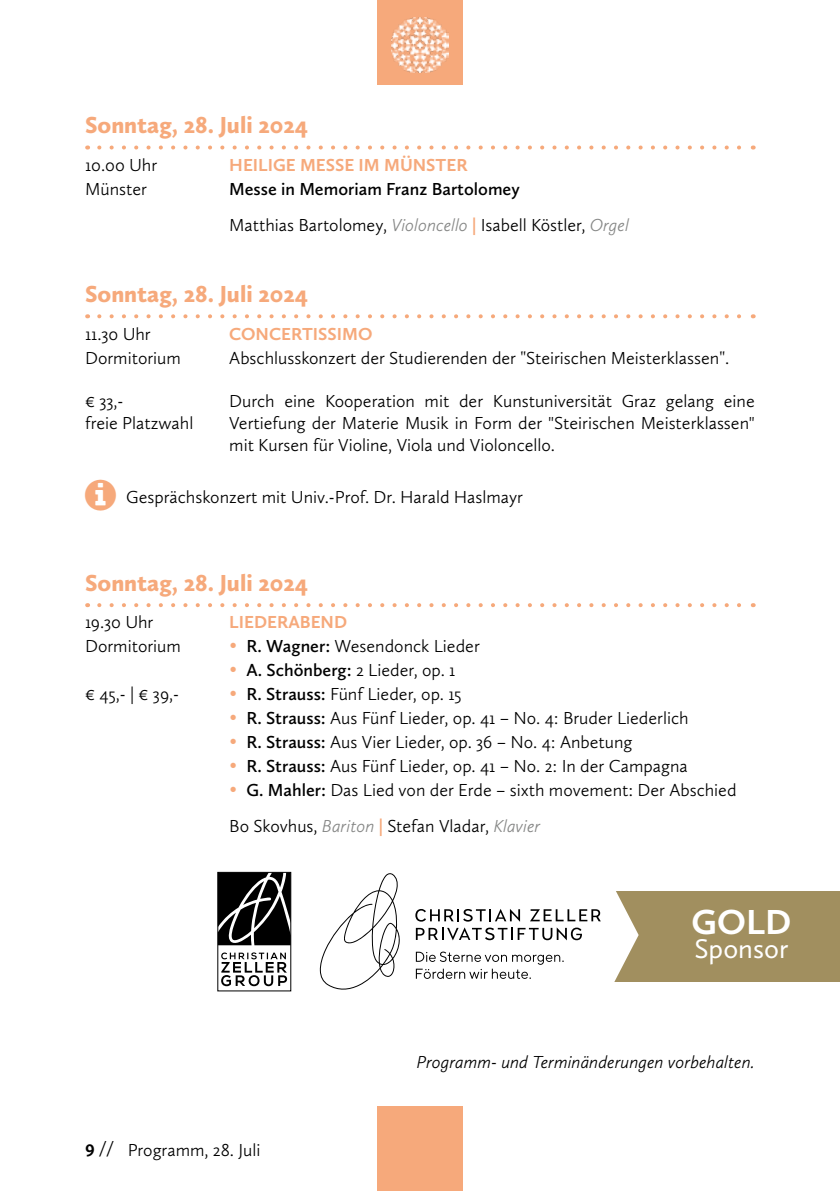
<style>
.page{position:relative;width:840px;height:1191px;background:#fff}
.page>*{position:absolute;margin:0;border:0;box-sizing:border-box;transform-origin:0 0}
.t1{font:700 36px "Calluna Sans";color:#fff}
.t2{font:28px "Calluna Sans";color:#fff}
.t3{font:900 24px "Calluna Sans";color:#f6a97b}
.t4{font:300 18px/36px "Calluna Sans";color:#000}
.t5{font:700 18px "Calluna Sans";color:#f6a97b}
.t6{font:italic 300 18px "Calluna Sans";color:#000}
.t7{font:600 18px "Calluna Sans";color:#000}
.s1{font-weight:600}
.s2{font-style:italic;color:#868786}
.s3{font-weight:700;color:#f6a97b}
.s4{font-family:"Minion Pro";font-weight:400}
.s5{color:#f6a97b}
.s6{font-weight:300}
.s7{font-weight:700}
</style>
<div class="page">
<div style="left:377px;top:1106px;width:85px;height:85px;background:#f6a97b"></div>
<div style="left:377px;top:0;width:85px;height:85px;background:#f6a97b"></div>
<img style="left:391px;top:17px;width:57px;height:55px">
<div style="left:601px;top:891px;width:238px;height:90px;background:#a18f5f"></div>
<svg style="left:415px;top:891px;width:223px;height:91px"></svg>
<svg style="left:319px;top:873px;width:80px;height:117px"></svg>
<svg style="left:219px;top:874px;width:70px;height:71px;background:#303030"></svg>
<svg style="left:221px;top:952px;width:67px;height:34px"></svg>
<div style="left:217px;top:872px;width:74px;height:119px;border:1px solid #000"></div>
<svg style="left:99px;top:314px;width:642px;height:4px"></svg>
<svg style="left:99px;top:145px;width:642px;height:4px"></svg>
<svg style="left:99px;top:603px;width:642px;height:4px"></svg>
<h3 class="t3" style="left:85px;top:110px;width:224px">Sonntag, 28. Juli 2024</h3>
<p class="t4" style="left:85px;top:146px;width:74px">10.00 Uhr</p>
<p class="t5" style="left:229px;top:153px;width:240px">HEILIGE MESSE IM MÜNSTER</p>
<p class="t4" style="left:85px;top:170px;width:63px">Münster</p>
<p class="t4" style="left:229px;top:170px;width:401px"><span class="s1">Messe in Memoriam Franz Bartolomey<br></span>Matthias Bartolomey, <span class="s2">Violoncello</span> <span class="s3">|</span> Isabell Köstler, <span class="s2">Orgel</span></p>
<h3 class="t3" style="left:85px;top:279px;width:224px">Sonntag, 28. Juli 2024</h3>
<p class="t4" style="left:85px;top:316px;width:67px">11.30 Uhr</p>
<p class="t5" style="left:229px;top:323px;width:145px">CONCERTISSIMO</p>
<p class="t4" style="left:85px;top:340px;width:97px">Dormitorium</p>
<p class="t4" style="left:229px;top:340px;width:501px">Abschlusskonzert der Studierenden der <span class="s4">"</span>Steirischen Meisterklassen<span class="s4">"</span>.</p>
<p class="t4" style="left:85px;top:383px;width:40px">€ 33,-</p>
<p class="t4" style="left:229px;top:383px;width:526px">Durch eine Kooperation mit der Kunstuniversität Graz gelang eine</p>
<p class="t4" style="left:85px;top:404px;width:110px">freie Platzwahl</p>
<p class="t4" style="left:229px;top:411px;width:527px;line-height:22px">Vertiefung der Materie Musik in Form der "Steirischen Meisterklassen" mit Kursen für Violine, Viola und Violoncello.</p>
<p class="t4" style="left:126px;top:478px;width:398px">Gesprächskonzert mit Univ.-Prof. Dr. Harald Haslmayr</p>
<h3 class="t3" style="left:85px;top:567px;width:224px">Sonntag, 28. Juli 2024</h3>
<p class="t4" style="left:85px;top:604px;width:70px">19.30 Uhr</p>
<p class="t5" style="left:229px;top:611px;width:119px">LIEDERABEND</p>
<p class="t4" style="left:85px;top:628px;width:97px">Dormitorium</p>
<p class="t4" style="left:229px;top:628px;width:252px"><span class="s5">•</span> <span class="s1">R. Wagner:</span> Wesendonck Lieder</p>
<p class="t7" style="left:229px;top:659px;width:227px"><span class="s5">•</span> A. Schönberg: <span class="s6">2 Lieder, op. 1</span></p>
<p class="t4" style="left:85px;top:676px;width:95px">€ 45,- | € 39,-</p>
<p class="t4" style="left:229px;top:676px;width:234px"><span class="s5">•</span> <span class="s1">R. Strauss:</span> Fünf Lieder, op. 15</p>
<p class="t4" style="left:229px;top:700px;width:460px"><span class="s5">•</span> <span class="s1">R. Strauss:</span> Aus Fünf Lieder, op. 41 – No. 4: Bruder Liederlich</p>
<p class="t4" style="left:229px;top:724px;width:404px"><span class="s5">•</span> <span class="s1">R. Strauss:</span> Aus Vier Lieder, op. 36 – No. 4: Anbetung</p>
<p class="t4" style="left:229px;top:748px;width:460px"><span class="s5">•</span> <span class="s1">R. Strauss:</span> Aus Fünf Lieder, op. 41 – No. 2: In der Campagna</p>
<p class="t4" style="left:229px;top:772px;width:508px"><span class="s5">•</span> <span class="s1">G. Mahler:</span> Das Lied von der Erde – sixth movement: Der Abschied<br>Bo Skovhus, <span class="s2">Bariton</span> <span class="s3">|</span> Stefan Vladar, <span class="s2">Klavier</span></p>
<h1 class="t1" style="left:691px;top:899px;width:101px">GOLD</h1>
<h2 class="t2" style="left:694px;top:931px;width:95px">Sponsor</h2>
<p class="t4" style="left:85px;top:1129px;width:31px"><span class="s7">9</span> //</p>
<p class="t4" style="left:128px;top:1132px;width:134px">Programm, 28. Juli</p>
<p class="t6" style="left:416px;top:1051px;width:339px">Programm- und Terminänderungen vorbehalten.</p>
</div>
